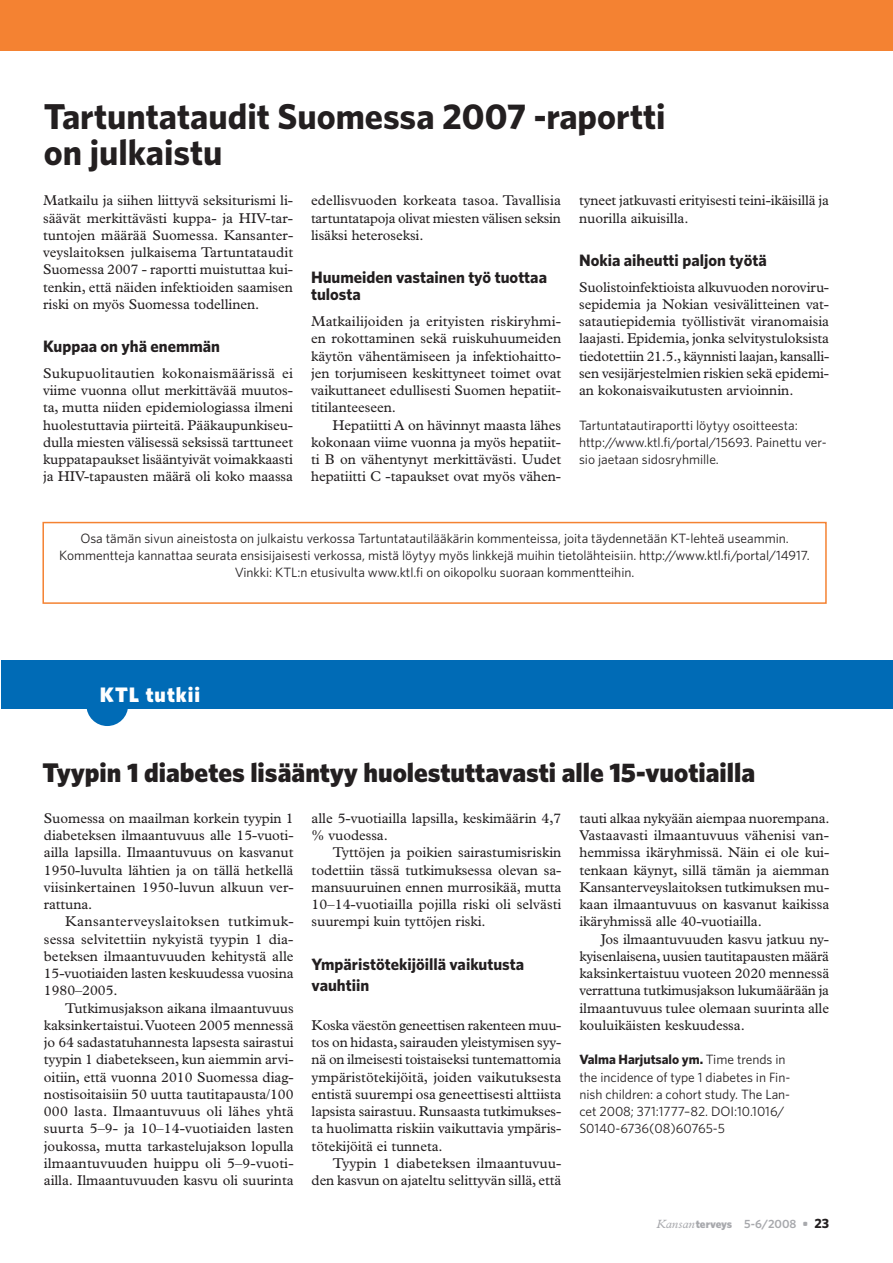
<style>
.page{position:relative;width:893px;height:1263px;background:#fff}
.page>*{position:absolute;margin:0;border:0;box-sizing:border-box;transform-origin:0 0}
.t1{font:700 36px/36px "Whitney";color:#231f20}
.t2{font:900 27px "Whitney";color:#231f20}
.t3{font:900 21px "Whitney";letter-spacing:.05em;color:#fff}
.t4{font:700 16.5px/17.2px "Whitney";color:#231f20}
.t5{font:14.25px/17.2px "Plantin";letter-spacing:-.005em;color:#231f20;text-align:justify}
.t6{font:13.5px/17.2px "Whitney";letter-spacing:-.005em;color:#231f20}
.t7{font:600 12px "Whitney";color:#a8a9ad}
.s1{font-weight:700}
.s2{font-family:"Plantin";font-weight:400;font-style:italic}
.s3{font-weight:900;font-size:11.25px}
.s4{font-weight:700;font-size:13.5px;color:#231f20}
</style>
<div class="page">
<div style="left:0;top:0;width:893px;height:51px;background:#f48232"></div>
<div style="left:42px;top:522px;width:785px;height:82px;border:2px solid #f48232"></div>
<div style="left:86px;top:684px;width:42px;height:42px;background:#006bb6;border-radius:50%"></div>
<div style="left:1px;top:660px;width:892px;height:49px;background:#006bb6"></div>
<h1 class="t1" style="left:44px;top:98px;width:623px">Tartuntataudit Suomessa 2007 -raportti on julkaistu</h1>
<p class="t5" style="left:43px;top:192px;width:252px">Matkailu ja siihen liittyvä seksiturismi li&shy;säävät merkittävästi kuppa- ja HIV-tar&shy;tuntojen määrää Suomessa. Kansanter&shy;veyslaitoksen julkaisema Tartuntataudit Suomessa 2007 - raportti muistuttaa kui&shy;tenkin, että näiden infektioiden saamisen riski on myös Suomessa todellinen.</p>
<p class="t4" style="left:43px;top:337px;width:179px">Kuppaa on yhä enemmän</p>
<p class="t5" style="left:43px;top:365px;width:252px">Sukupuolitautien kokonaismäärissä ei viime vuonna ollut merkittävää muutos&shy;ta, mutta niiden epidemiologiassa ilmeni huolestuttavia piirteitä. Pääkaupunkiseu&shy;dulla miesten välisessä seksissä tarttuneet kuppatapaukset lisääntyivät voimakkaasti ja HIV-tapausten määrä oli koko maassa</p>
<p class="t5" style="left:311px;top:192px;width:251px">edellisvuoden korkeata tasoa. Tavallisia tartuntatapoja olivat miesten välisen seksin lisäksi heteroseksi.</p>
<p class="t4" style="left:311px;top:268px;width:237px">Huumeiden vastainen työ tuottaa tulosta</p>
<p class="t5" style="left:311px;top:313px;width:252px">Matkailijoiden ja erityisten riskiryhmi&shy;en rokottaminen sekä ruiskuhuumeiden käytön vähentämiseen ja infektiohaitto&shy;jen torjumiseen keskittyneet toimet ovat vaikuttaneet edullisesti Suomen hepatiit&shy;titilanteeseen.</p>
<p class="t5" style="left:311px;top:416px;width:252px;text-indent:21px">Hepatiitti A on hävinnyt maasta lähes kokonaan viime vuonna ja myös hepatiit&shy;ti B on vähentynyt merkittävästi. Uudet hepatiitti C -tapaukset ovat myös vähen-</p>
<p class="t5" style="left:579px;top:192px;width:251px">tyneet jatkuvasti erityisesti teini-ikäisillä ja nuorilla aikuisilla.</p>
<p class="t4" style="left:579px;top:251px;width:189px">Nokia aiheutti paljon työtä</p>
<p class="t5" style="left:579px;top:278px;width:252px">Suolistoinfektioista alkuvuoden noroviru&shy;sepidemia ja Nokian vesivälitteinen vat&shy;satautiepidemia työllistivät viranomaisia laajasti. Epidemia, jonka selvitystuloksista tiedotettiin 21.5., käynnisti laajan, kansalli&shy;sen vesijärjestelmien riskien sekä epidemi&shy;an kokonaisvaikutusten arvioinnin.</p>
<p class="t6" style="left:579px;top:416px;width:249px">Tartuntatautiraportti löytyy osoitteesta: http://www.ktl.fi/portal/15693. Painettu ver&shy;sio jaetaan sidosryhmille.</p>
<p class="t6" style="left:59px;top:529px;width:752px;text-align:center">Osa tämän sivun aineistosta on julkaistu verkossa Tartuntatautilääkärin kommenteissa, joita täydennetään KT-lehteä useammin.<br>Kommentteja kannattaa seurata ensisijaisesti verkossa, mistä löytyy myös linkkejä muihin tietolähteisiin. http://www.ktl.fi/portal/14917.<br>Vinkki: KTL:n etusivulta www.ktl.fi on oikopolku suoraan kommentteihin.</p>
<h3 class="t3" style="left:100px;top:681px;width:102px">KTL tutkii</h3>
<h2 class="t2" style="left:42px;top:756px;width:714px">Tyypin 1 diabetes lisääntyy huolestuttavasti alle 15-vuotiailla</h2>
<p class="t5" style="left:44px;top:809px;width:251px">Suomessa on maailman korkein tyypin 1 diabeteksen ilmaantuvuus alle 15-vuoti&shy;ailla lapsilla. Ilmaantuvuus on kasvanut 1950-luvulta lähtien ja on tällä hetkellä viisinkertainen 1950-luvun alkuun ver&shy;rattuna.</p>
<p class="t5" style="left:44px;top:913px;width:251px;text-indent:21px">Kansanterveyslaitoksen tutkimuk&shy;sessa selvitettiin nykyistä tyypin 1 dia&shy;beteksen ilmaantuvuuden kehitystä alle 15-vuotiaiden lasten keskuudessa vuosina 1980–2005.</p>
<p class="t5" style="left:44px;top:999px;width:251px;text-indent:21px">Tutkimusjakson aikana ilmaantuvuus kaksinkertaistui. Vuoteen 2005 mennessä jo 64 sadastatuhannesta lapsesta sairastui tyypin 1 diabetekseen, kun aiemmin arvi&shy;oitiin, että vuonna 2010 Suomessa diag&shy;nostisoitaisiin 50 uutta tautitapausta/100<br>000 lasta. Ilmaantuvuus oli lähes yhtä suurta 5–9- ja 10–14-vuotiaiden lasten joukossa, mutta tarkastelujakson lopulla ilmaantuvuuden huippu oli 5–9-vuoti&shy;ailla. Ilmaantuvuuden kasvu oli suurinta</p>
<p class="t5" style="left:312px;top:809px;width:251px">alle 5-vuotiailla lapsilla, keskimäärin 4,7 % vuodessa.</p>
<p class="t5" style="left:312px;top:844px;width:251px;text-indent:21px">Tyttöjen ja poikien sairastumisriskin todettiin tässä tutkimuksessa olevan sa&shy;mansuuruinen ennen murrosikää, mutta 10–14-vuotiailla pojilla riski oli selvästi suurempi kuin tyttöjen riski.</p>
<p class="t4" style="left:312px;top:952px;width:214px;line-height:21.6px">Ympäristötekijöillä vaikutusta vauhtiin</p>
<p class="t5" style="left:312px;top:1016px;width:251px">Koska väestön geneettisen rakenteen muu&shy;tos on hidasta, sairauden yleistymisen syy&shy;nä on ilmeisesti toistaiseksi tuntemattomia ympäristötekijöitä, joiden vaikutuksesta entistä suurempi osa geneettisesti alttiista lapsista sairastuu. Runsaasta tutkimukses&shy;ta huolimatta riskiin vaikuttavia ympäris&shy;tötekijöitä ei tunneta.</p>
<p class="t5" style="left:312px;top:1154px;width:251px;text-align:right">Tyypin 1 diabeteksen ilmaantuvuu&shy;den kasvun on ajateltu selittyvän sillä, että</p>
<p class="t5" style="left:579px;top:809px;width:252px">tauti alkaa nykyään aiempaa nuorempana.<br>Vastaavasti ilmaantuvuus vähenisi van&shy;hemmissa ikäryhmissä. Näin ei ole kui&shy;tenkaan käynyt, sillä tämän ja aiemman Kansanterveyslaitoksen tutkimuksen mu&shy;kaan ilmaantuvuus on kasvanut kaikissa ikäryhmissä alle 40-vuotiailla.</p>
<p class="t5" style="left:579px;top:930px;width:251px;text-indent:21px">Jos ilmaantuvuuden kasvu jatkuu ny&shy;kyisenlaisena, uusien tautitapausten määrä kaksinkertaistuu vuoteen 2020 mennessä verrattuna tutkimusjakson lukumäärään ja ilmaantuvuus tulee olemaan suurinta alle kouluikäisten keskuudessa.</p>
<p class="t6" style="left:579px;top:1051px;width:212px"><span class="s1">Valma Harjutsalo ym.</span> Time trends in the incidence of type 1 diabetes in Fin&shy;nish children: a cohort study. The Lan&shy;cet 2008; 371:1777–82. DOI:10.1016/ S0140-6736(08)60765-5</p>
<p class="t7" style="left:656px;top:1216px;width:174px"><span class="s2">Kansan</span><span class="s3">terveys</span> 5-6/2008 <span class="s1">•</span> <span class="s4">23</span></p>
</div>
